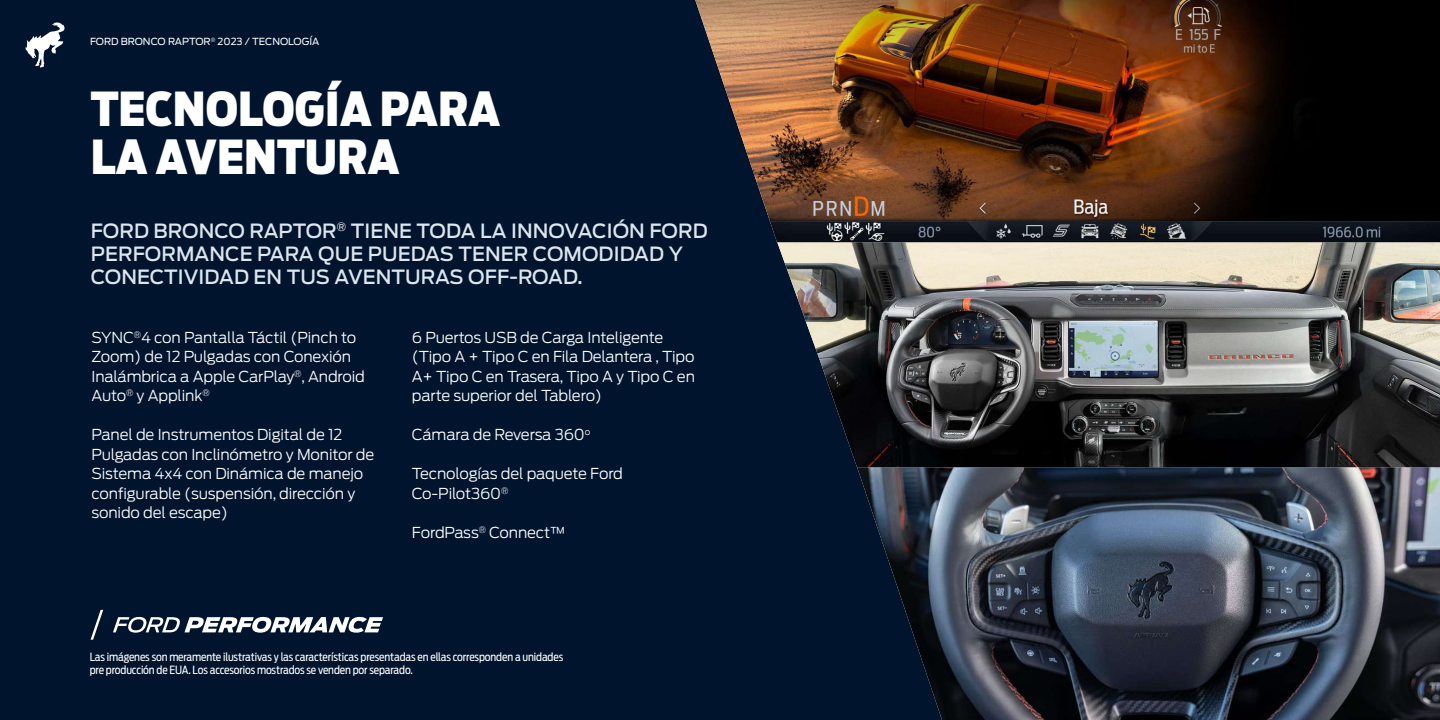
<style>
.page{position:relative;width:1440px;height:720px;background:#00142e}
.page>*{position:absolute;margin:0;border:0;box-sizing:border-box;transform-origin:0 0}
.t1{font:900 46.5px/48px "Ford Antenna Cond";color:#fff}
.t2{font:500 19.5px/23.2px "Ford Antenna";letter-spacing:.005em;color:#dee6ed}
.t3{font:300 15px/19.5px "Ford Antenna";letter-spacing:-.01em;color:#fff}
.t4{font:11.25px/12px "Ford Antenna Cond";letter-spacing:-.01em;color:#fff}
.t5{font:9.75px "Ford Antenna";color:#fff}
</style>
<div class="page">
<img style="left:857px;top:467px;width:583px;height:253px">
<img style="left:777px;top:242px;width:663px;height:225px">
<img style="left:695px;top:0;width:745px;height:242px">
<svg style="left:113px;top:617px;width:270px;height:16px"></svg>
<svg style="left:91px;top:610px;width:12px;height:30px"></svg>
<svg style="left:25px;top:22px;width:40px;height:46px"></svg>
<p class="t5" style="left:90px;top:33px;width:231px">FORD BRONCO RAPTOR<sup>®</sup> 2023 / TECNOLOGÍA</p>
<h1 class="t1" style="left:91px;top:79px;width:411px">TECNOLOGÍA PARA<br>LA AVENTURA</h1>
<h2 class="t2" style="left:91px;top:217px;width:618px">FORD BRONCO RAPTOR<sup>®</sup> TIENE TODA LA INNOVACIÓN FORD<br>PERFORMANCE PARA QUE PUEDAS TENER COMODIDAD Y<br>CONECTIVIDAD EN TUS AVENTURAS OFF-ROAD.</h2>
<p class="t3" style="left:92px;top:326px;width:275px">SYNC<sup>®</sup>4 con Pantalla Táctil (Pinch to<br>Zoom) de 12 Pulgadas con Conexión<br>Inalámbrica a Apple CarPlay<sup>®</sup>, Android<br>Auto<sup>®</sup> y Applink<sup>®</sup></p>
<p class="t3" style="left:92px;top:423px;width:284px">Panel de Instrumentos Digital de 12<br>Pulgadas con Inclinómetro y Monitor de Sistema 4x4 con Dinámica de manejo configurable (suspensión, dirección y sonido del escape)</p>
<p class="t3" style="left:412px;top:326px;width:285px">6 Puertos USB de Carga Inteligente (Tipo A + Tipo C en Fila Delantera , Tipo A+ Tipo C en Trasera, Tipo A y Tipo C en parte superior del Tablero)</p>
<p class="t3" style="left:412px;top:423px;width:180px">Cámara de Reversa 360<sup>o</sup></p>
<p class="t3" style="left:412px;top:462px;width:213px">Tecnologías del paquete Ford<br>Co-Pilot360<sup>®</sup></p>
<p class="t3" style="left:412px;top:521px;width:156px">FordPass<sup>®</sup> Connect™</p>
<p class="t4" style="left:90px;top:650px;width:475px">Las imágenes son meramente ilustrativas y las características presentadas en ellas corresponden a unidades pre producción de EUA. Los accesorios mostrados se venden por separado.</p>
</div>
